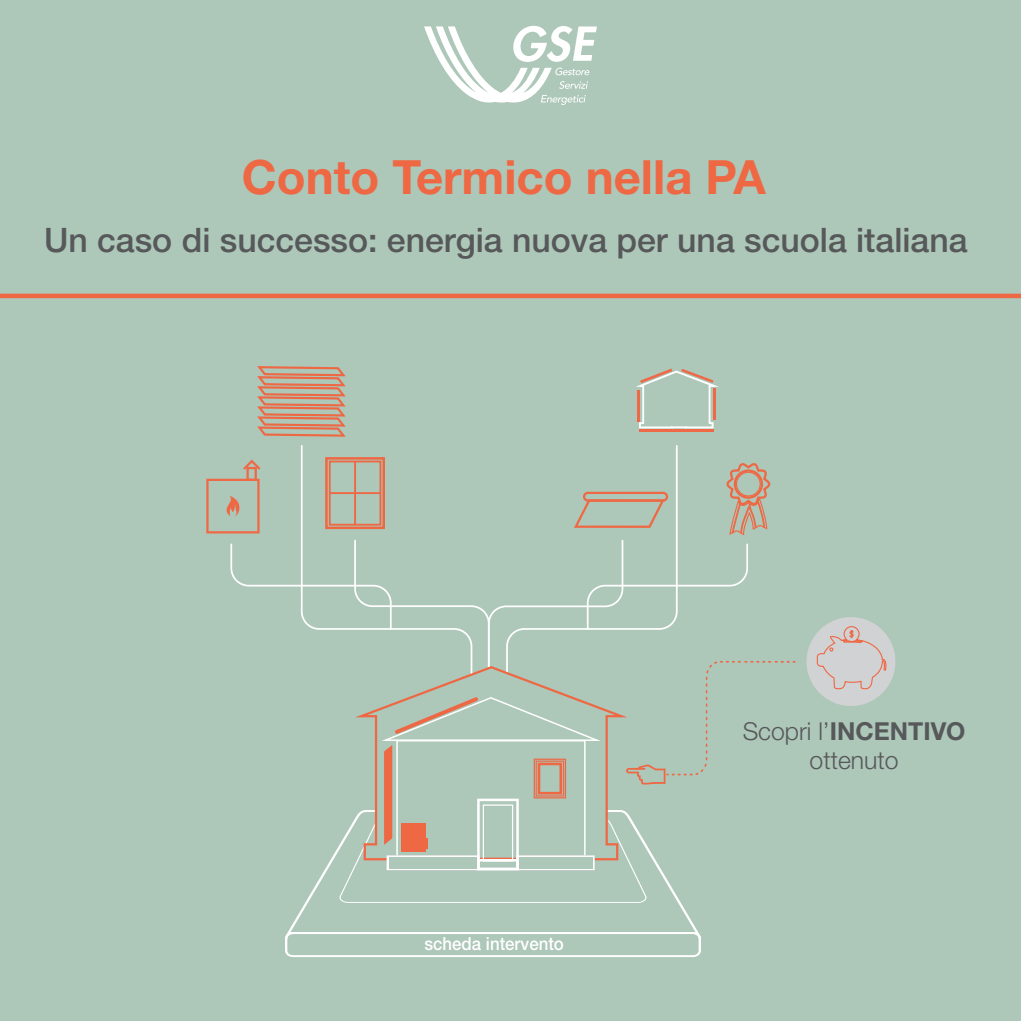
<style>
.page{position:relative;width:1021px;height:1021px;background:#fff}
.page>*{position:absolute;margin:0;border:0;box-sizing:border-box;transform-origin:0 0}
.t1{font:700 47.25px "Helvetica Neue";color:#ee6844}
.t2{font:500 33.75px "Helvetica Neue";color:#57585a}
.t3{font:300 24.75px/29.7px "Helvetica Neue";color:#57585a;text-align:center}
.t4{font:500 18px "Helvetica Neue";color:#fff;scale:.94 1}
.s1{font-weight:700}
</style>
<div class="page">
<div style="left:0;top:0;width:1020px;height:1020px;background:#adc7b9"></div>
<div style="left:806px;top:617px;width:89px;height:89px;background:#d1d2d4;border-radius:50%"></div>
<svg style="left:288px;top:902px;width:410px;height:30px"></svg>
<svg style="left:285px;top:932px;width:416px;height:25px"></svg>
<svg style="left:424px;top:26px;width:173px;height:79px"></svg>
<svg style="left:816px;top:625px;width:71px;height:64px"></svg>
<svg style="left:257px;top:366px;width:89px;height:71px"></svg>
<svg style="left:636px;top:368px;width:83px;height:61px"></svg>
<hr style="left:637px;top:390px;width:3px;height:31px;background:#ef6946">
<hr style="left:713px;top:388px;width:2px;height:32px;background:#ef6946">
<hr style="left:639px;top:429px;width:75px;height:3px;background:#ef6946">
<div style="left:206px;top:479px;width:53px;height:54px;border:2px solid #ef6946"></div>
<svg style="left:226px;top:445px;width:569px;height:457px"></svg>
<hr style="left:0;top:294px;width:1020px;height:4px;background:#ee6844">
<h1 class="t1" style="left:242px;top:148px;width:525px">Conto Termico nella PA</h1>
<p class="t2" style="left:44px;top:219px;width:924px">Un caso di successo: energia nuova per una scuola italiana</p>
<p class="t4" style="left:424px;top:932px;width:150px">scheda intervento</p>
<p class="t3" style="left:742px;top:715px;width:224px">Scopri l’<span class="s1">INCENTIVO </span>ottenuto</p>
</div>
